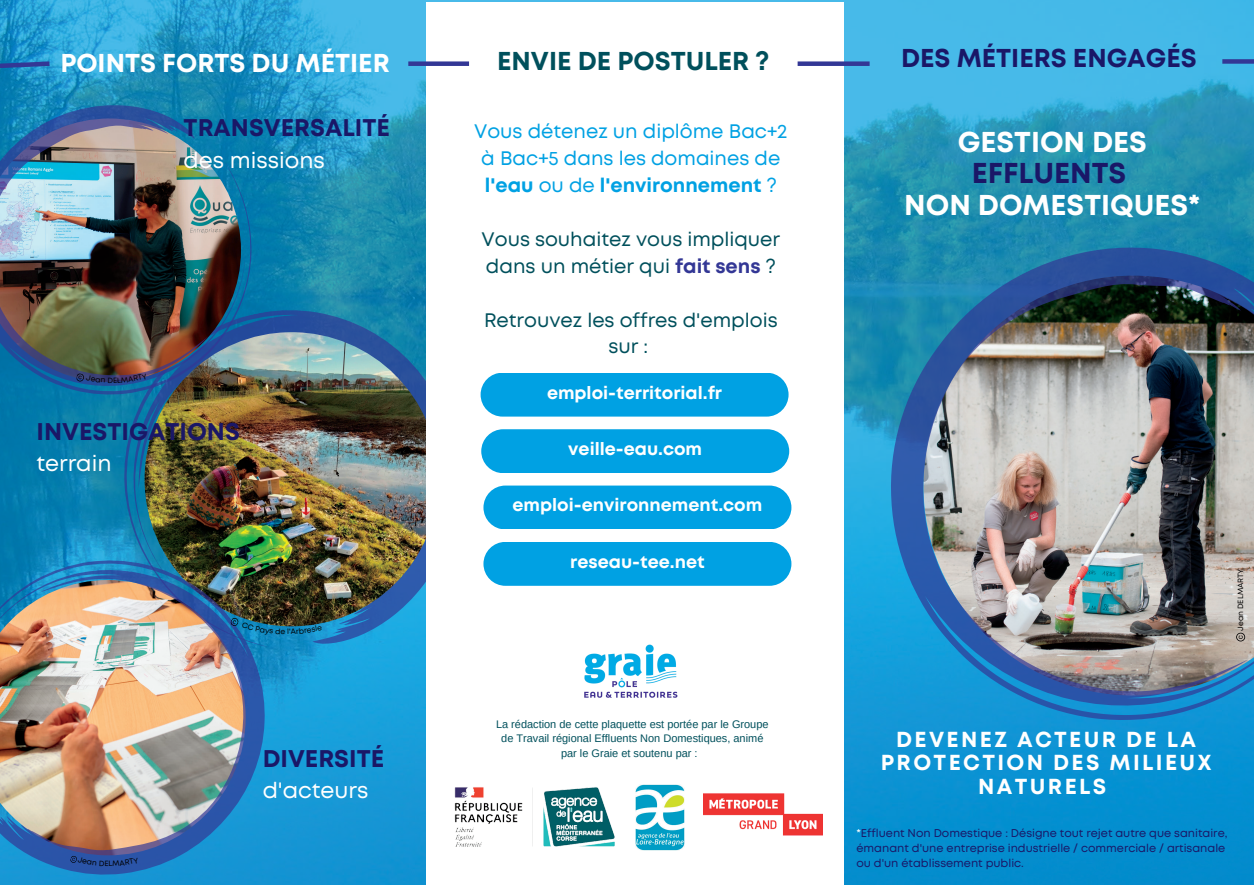
<style>
.page{position:relative;width:1254px;height:885px;background:#fff}
.page>*{position:absolute;margin:0;border:0;box-sizing:border-box;transform-origin:0 0}
.t1{font:700 28.65px/31.5px "Mont";color:#fff;text-align:center}
.t2{font:700 25.8px "Mont";color:#fff}
.t3{font:700 25.8px "Mont";color:#1a1767}
.t4{font:700 25.8px "Mont";color:#00505c}
.t5{font:700 24.15px "Mont";color:#1a1767}
.t6{font:22.05px "Mont";color:#fff}
.t7{font:700 21.75px/23.7px "Mont";letter-spacing:.11em;color:#fff;text-align:center}
.t8{font:19.5px/26.8px "Mont";color:#00505c}
.t9{font:19.5px/26.8px "Mont";color:#00a1e3;text-align:center}
.t10{font:700 17.7px "Mont";color:#fff}
.t11{font:11.25px/15px "Mont";color:#1a1767}
.t12{font:10.95px/14.7px "Arimo";color:#00505c;text-align:center}
.t13{font:7.65px "Mont";color:#000}
.s1{font-weight:700}
.s2{font-weight:700;color:#333795}
.s3{color:#1a1767}
.s4{color:#fff}
</style>
<div class="page">
<img style="left:0;top:0;width:1254px;height:884px">
<svg style="left:95px;top:281px;width:331px;height:396px;background:#1c81b7"></svg>
<svg style="left:366px;top:613px;width:26px;height:15px"></svg>
<img style="left:0;top:51px;width:309px;height:398px">
<svg style="left:131px;top:102px;width:22px;height:19px"></svg>
<img style="left:145px;top:332px;width:293px;height:294px;border-radius:50%">
<div style="left:426px;top:2px;width:417px;height:882px;background:#fff"></div>
<img style="left:454px;top:787px;width:161px;height:60px">
<img style="left:704px;top:793px;width:118px;height:43px">
<img style="left:635px;top:784px;width:50px;height:66px">
<img style="left:0;top:498px;width:328px;height:386px">
<svg style="left:14px;top:836px;width:22px;height:24px"></svg>
<img style="left:584px;top:644px;width:94px;height:54px">
<div style="left:408px;top:61px;width:61px;height:5px;background:#333795"></div>
<svg style="left:0;top:59px;width:54px;height:11px"></svg>
<div style="left:798px;top:61px;width:72px;height:5px;background:#333795"></div>
<div style="left:483px;top:485px;width:308px;height:44px;background:#00a1e3;border-radius:22px"></div>
<div style="left:481px;top:429px;width:308px;height:44px;background:#00a1e3;border-radius:22px"></div>
<div style="left:481px;top:372px;width:307px;height:44px;background:#00a1e3;border-radius:22px"></div>
<div style="left:483px;top:541px;width:308px;height:44px;background:#00a1e3;border-radius:22px"></div>
<img style="left:793px;top:151px;width:461px;height:665px">
<svg style="left:1214px;top:258px;width:33px;height:35px"></svg>
<svg style="left:1236px;top:632px;width:9px;height:9px"></svg>
<div style="left:1222px;top:59px;width:32px;height:5px;background:#333795"></div>
<svg style="left:69px;top:854px;width:70px;height:11px"></svg>
<svg style="left:76px;top:373px;width:71px;height:10px"></svg>
<svg style="left:229px;top:614px;width:93px;height:20px;background:#235f74"></svg>
<p class="t2" style="left:60px;top:53px;width:331px">POINTS FORTS DU MÉTIER</p>
<p class="t5" style="left:184px;top:119px;width:208px">TRANSVERSALITÉ</p>
<p class="t6" style="left:184px;top:151px;width:143px">des missions</p>
<p class="t5" style="left:37px;top:422px;width:205px">INVESTIGATIONS</p>
<p class="t6" style="left:37px;top:455px;width:77px">terrain</p>
<p class="t5" style="left:263px;top:749px;width:123px">DIVERSITÉ</p>
<p class="t6" style="left:263px;top:781px;width:107px">d'acteurs</p>
<p class="t4" style="left:497px;top:51px;width:274px">ENVIE DE POSTULER ?</p>
<p class="t9" style="left:474px;top:119px;width:315px">Vous détenez un diplôme Bac+2 à Bac+5 dans les domaines de <span class="s1">l'eau</span> ou de <span class="s1">l'environnement</span> ?</p>
<p class="t8" style="left:481px;top:227px;width:300px">Vous souhaitez vous impliquer dans un métier qui <span class="s2">fait sens</span> ?</p>
<p class="t8" style="left:484px;top:308px;width:295px;text-align:center">Retrouvez les offres d'emplois sur :</p>
<p class="t10" style="left:547px;top:385px;width:177px">emploi-territorial.fr</p>
<p class="t10" style="left:568px;top:442px;width:135px">veille-eau.com</p>
<p class="t10" style="left:512px;top:498px;width:251px">emploi-environnement.com</p>
<p class="t10" style="left:570px;top:554px;width:136px">reseau-tee.net</p>
<p class="t12" style="left:496px;top:716px;width:274px">La rédaction de cette plaquette est portée par le Groupe de Travail régional Effluents Non Domestiques, animé par le Graie et soutenu par :</p>
<p class="t3" style="left:901px;top:48px;width:297px">DES MÉTIERS ENGAGÉS</p>
<p class="t1" style="left:958px;top:128px;width:191px">GESTION DES<br><span class="s3">EFFLUENTS</span></p>
<p class="t1" style="left:904px;top:191px;width:298px">NON DOMESTIQUES*</p>
<p class="t13" style="left:1238px;top:630px;width:63px;rotate:-90deg">Jean DELMARTY</p>
<p class="t7" style="left:881px;top:728px;width:332px">DEVENEZ ACTEUR DE LA<br>PROTECTION DES MILIEUX<br>NATURELS</p>
<p class="t11" style="left:856px;top:825px;width:373px"><span class="s4">*</span>Effluent Non Domestique : Désigne tout rejet autre que sanitaire, émanant d'une entreprise industrielle / commerciale / artisanale ou d'un établissement public.</p>
</div>
